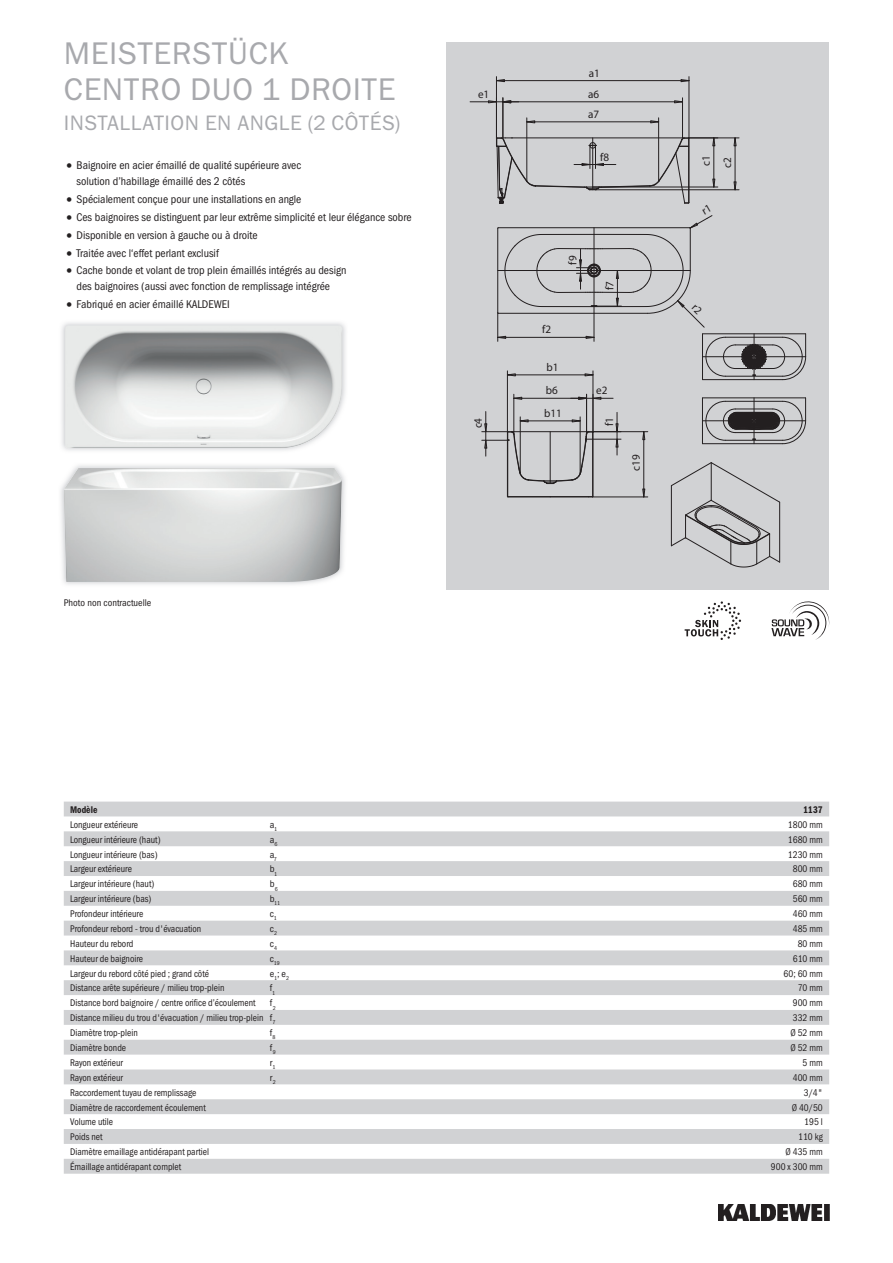
<style>
.page{position:relative;width:893px;height:1263px;background:#fff}
.page>*{position:absolute;margin:0;border:0;box-sizing:border-box;transform-origin:0 0}
.t1{font:31.5px/36px "Franklin Gothic ITC";letter-spacing:.02em;color:#a8a9ad}
.t2{font:21px "Franklin Gothic ITC";letter-spacing:.02em;color:#a8a9ad}
.t3{font:11.4px/20.1px "Myriad Pro";color:#231f20}
.t4{font:11.25px/15.8px "Franklin Gothic Cond ITC";color:#231f20}
.t5{font:9.75px "Franklin Gothic Cond ITC";color:#231f20;scale:.95 1}
.t6{font:9.75px "Franklin Gothic Cond ITC";color:#231f20}
.t7{font:600 9.75px "Franklin Gothic Cond ITC";color:#231f20;scale:.95 1}
.t8{font:5.7px "Franklin Gothic Cond ITC";color:#231f20}
.s1{font-size:15.75px}
</style>
<div class="page">
<img style="left:719px;top:1204px;width:110px;height:16px">
<div style="left:446px;top:43px;width:383px;height:547px;background:#d1d2d4"></div>
<img style="left:60px;top:322px;width:286px;height:263px">
<img style="left:64px;top:325px;width:278px;height:257px">
<svg style="left:64px;top:801px;width:765px;height:373px"></svg>
<svg style="left:771px;top:601px;width:58px;height:39px"></svg>
<svg style="left:685px;top:601px;width:56px;height:39px"></svg>
<svg style="left:470px;top:77px;width:336px;height:490px"></svg>
<h1 class="t1" style="left:64px;top:35px;width:333px">MEISTERSTÜCK<br>CENTRO DUO 1 DROITE</h1>
<h2 class="t2" style="left:64px;top:110px;width:338px">INSTALLATION EN ANGLE (2 CÔTÉS)</h2>
<p class="t4" style="left:77px;top:158px;width:226px;text-indent:-13px"><span class="s1">•</span> Baignoire en acier émaillé de qualité supérieure avec solution d’habillage émaillé des 2 côtés</p>
<p class="t4" style="left:64px;top:191px;width:239px"><span class="s1">•</span> Spécialement conçue pour une installations en angle</p>
<p class="t4" style="left:64px;top:209px;width:349px"><span class="s1">•</span> Ces baignoires se distinguent par leur extrême simplicité et leur élégance sobre</p>
<p class="t4" style="left:64px;top:227px;width:195px"><span class="s1">•</span> Disponible en version à gauche ou à droite</p>
<p class="t4" style="left:64px;top:245px;width:156px"><span class="s1">•</span> Traitée avec l‘effet perlant exclusif</p>
<p class="t4" style="left:64px;top:263px;width:284px;text-align:center"><span class="s1">•</span> Cache bonde et volant de trop plein émaillés intégrés au design des baignoires (aussi avec fonction de remplissage intégrée</p>
<p class="t4" style="left:64px;top:296px;width:168px"><span class="s1">•</span> Fabriqué en acier émaillé KALDEWEI</p>
<p class="t6" style="left:64px;top:597px;width:89px">Photo non contractuelle</p>
<p class="t3" style="left:589px;top:63px;width:13px">a1</p>
<p class="t3" style="left:478px;top:84px;width:13px">e1</p>
<p class="t3" style="left:588px;top:84px;width:13px">a6 a7</p>
<p class="t3" style="left:600px;top:146px;width:10px">f8</p>
<p class="t3" style="left:562px;top:264px;width:10px;rotate:-90deg">f9</p>
<p class="t3" style="left:542px;top:319px;width:10px">f2</p>
<p class="t3" style="left:546px;top:357px;width:14px">b1</p>
<p class="t3" style="left:546px;top:380px;width:14px">b6</p>
<p class="t3" style="left:599px;top:290px;width:10px;rotate:-90deg">f7</p>
<p class="t3" style="left:596px;top:380px;width:13px">e2</p>
<p class="t3" style="left:544px;top:403px;width:19px">b11</p>
<p class="t3" style="left:468px;top:428px;width:12px;rotate:-90deg">c4</p>
<p class="t3" style="left:599px;top:426px;width:10px;rotate:-90deg">f1</p>
<p class="t3" style="left:626px;top:471px;width:18px;rotate:-90deg">c19</p>
<p class="t3" style="left:696px;top:166px;width:12px;rotate:-90deg">c1</p>
<p class="t3" style="left:717px;top:168px;width:12px;rotate:-90deg">c2</p>
<p class="t7" style="left:70px;top:804px;width:30px">Modèle</p>
<p class="t7" style="left:803px;top:804px;width:22px">1137</p>
<p class="t5" style="left:70px;top:819px;width:73px">Longueur extérieure</p>
<p class="t6" style="left:270px;top:819px;width:9px">a<sub>1</sub></p>
<p class="t5" style="left:788px;top:819px;width:38px">1800 mm</p>
<p class="t5" style="left:70px;top:834px;width:97px">Longueur intérieure (haut)</p>
<p class="t6" style="left:270px;top:834px;width:9px">a<sub>6</sub></p>
<p class="t5" style="left:788px;top:834px;width:38px">1680 mm</p>
<p class="t5" style="left:70px;top:848px;width:94px">Longueur intérieure (bas)</p>
<p class="t6" style="left:270px;top:848px;width:9px">a<sub>7</sub></p>
<p class="t5" style="left:788px;top:848px;width:38px">1230 mm</p>
<p class="t5" style="left:70px;top:863px;width:67px">Largeur extérieure</p>
<p class="t6" style="left:270px;top:863px;width:9px">b<sub>1</sub></p>
<p class="t5" style="left:793px;top:863px;width:33px">800 mm</p>
<p class="t5" style="left:70px;top:878px;width:90px">Largeur intérieure (haut)</p>
<p class="t6" style="left:270px;top:878px;width:10px">b<sub>6</sub></p>
<p class="t5" style="left:793px;top:878px;width:33px">680 mm</p>
<p class="t5" style="left:70px;top:893px;width:87px">Largeur intérieure (bas)</p>
<p class="t8" style="left:270px;top:900px;width:12px"><sup>b</sup>11</p>
<p class="t5" style="left:793px;top:893px;width:33px">560 mm</p>
<p class="t5" style="left:70px;top:908px;width:79px">Profondeur intérieure</p>
<p class="t6" style="left:270px;top:908px;width:8px">c<sub>1</sub></p>
<p class="t5" style="left:793px;top:908px;width:33px">460 mm</p>
<p class="t5" style="left:70px;top:923px;width:140px">Profondeur rebord - trou d'évacuation</p>
<p class="t6" style="left:270px;top:923px;width:9px">c<sub>2</sub></p>
<p class="t5" style="left:793px;top:923px;width:33px">485 mm</p>
<p class="t5" style="left:70px;top:938px;width:68px">Hauteur du rebord</p>
<p class="t6" style="left:270px;top:938px;width:9px">c<sub>4</sub></p>
<p class="t5" style="left:798px;top:938px;width:28px">80 mm</p>
<p class="t5" style="left:70px;top:953px;width:78px">Hauteur de baignoire</p>
<p class="t8" style="left:270px;top:960px;width:11px"><sup>c</sup>19</p>
<p class="t5" style="left:793px;top:953px;width:33px">610 mm</p>
<p class="t5" style="left:70px;top:967px;width:148px">Largeur du rebord côté pied ; grand côté</p>
<p class="t6" style="left:270px;top:967px;width:21px">e<sub>1</sub>; e<sub>2</sub></p>
<p class="t5" style="left:784px;top:967px;width:43px">60; 60 mm</p>
<p class="t5" style="left:70px;top:982px;width:164px">Distance arête supérieure / milieu trop-plein</p>
<p class="t6" style="left:270px;top:982px;width:7px">f<sub>1</sub></p>
<p class="t5" style="left:798px;top:982px;width:28px">70 mm</p>
<p class="t5" style="left:70px;top:997px;width:197px">Distance bord baignoire / centre orifice d’écoulement</p>
<p class="t6" style="left:270px;top:997px;width:7px">f<sub>2</sub></p>
<p class="t5" style="left:793px;top:997px;width:33px">900 mm</p>
<p class="t5" style="left:70px;top:1012px;width:218px">Distance milieu du trou d'évacuation / milieu trop-plein f<sub>7</sub></p>
<p class="t5" style="left:793px;top:1012px;width:33px">332 mm</p>
<p class="t5" style="left:70px;top:1027px;width:73px">Diamètre trop-plein</p>
<p class="t6" style="left:270px;top:1027px;width:7px">f<sub>8</sub></p>
<p class="t5" style="left:790px;top:1027px;width:36px">Ø 52 mm</p>
<p class="t5" style="left:70px;top:1042px;width:61px">Diamètre bonde</p>
<p class="t6" style="left:270px;top:1042px;width:7px">f<sub>9</sub></p>
<p class="t5" style="left:790px;top:1042px;width:36px">Ø 52 mm</p>
<p class="t5" style="left:70px;top:1057px;width:57px">Rayon extérieur</p>
<p class="t6" style="left:270px;top:1057px;width:7px">r<sub>1</sub></p>
<p class="t5" style="left:803px;top:1057px;width:23px">5 mm</p>
<p class="t5" style="left:70px;top:1072px;width:57px">Rayon extérieur</p>
<p class="t6" style="left:270px;top:1072px;width:8px">r<sub>2</sub></p>
<p class="t5" style="left:793px;top:1072px;width:33px">400 mm</p>
<p class="t5" style="left:70px;top:1087px;width:134px">Raccordement tuyau de remplissage</p>
<p class="t5" style="left:804px;top:1087px;width:21px">3/4"</p>
<p class="t5" style="left:70px;top:1101px;width:144px">Diamètre de raccordement écoulement</p>
<p class="t5" style="left:792px;top:1101px;width:34px">Ø 40/50</p>
<p class="t5" style="left:70px;top:1116px;width:47px">Volume utile</p>
<p class="t5" style="left:804px;top:1116px;width:21px">195 l</p>
<p class="t5" style="left:70px;top:1131px;width:36px">Poids net</p>
<p class="t5" style="left:798px;top:1131px;width:27px">110 kg</p>
<p class="t5" style="left:70px;top:1146px;width:148px">Diamètre emaillage antidérapant partiel</p>
<p class="t5" style="left:785px;top:1146px;width:41px">Ø 435 mm</p>
<p class="t5" style="left:70px;top:1161px;width:118px">Émaillage antidérapant complet</p>
<p class="t5" style="left:771px;top:1161px;width:56px">900 x 300 mm</p>
</div>
